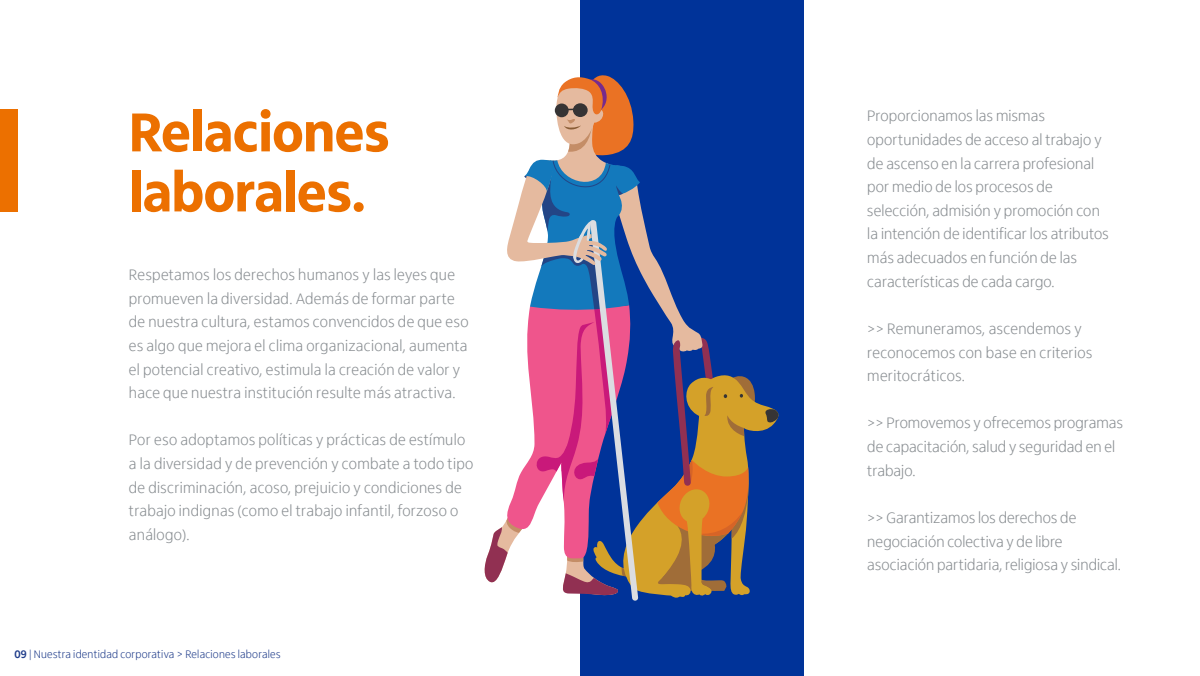
<style>
.page{position:relative;width:1200px;height:676px;background:#fff}
.page>*{position:absolute;margin:0;border:0;box-sizing:border-box;transform-origin:0 0}
.t1{font:800 56px/60px "Itau Display";letter-spacing:-.01em;color:#ec7000}
.t2{font:300 15.6px/23.6px "Itau Display";letter-spacing:.015em;color:#898e92}
.t3{font:300 11.2px "Itau Display";letter-spacing:.02em;color:#1f3c8a}
.s1{font-weight:700}
.s2{font-size:14.8px}
</style>
<div class="page">
<div style="left:580px;top:0;width:224px;height:675px;background:#039"></div>
<svg style="left:756px;top:402px;width:19px;height:30px"></svg>
<svg style="left:764px;top:408px;width:15px;height:15px"></svg>
<svg style="left:484px;top:75px;width:272px;height:525px"></svg>
<div style="left:0;top:109px;width:18px;height:102px;background:#ec7000"></div>
<h1 class="t1" style="left:129px;top:103px;width:262px">Relaciones laborales.</h1>
<p class="t2" style="left:129px;top:263px;width:341px">Respetamos los derechos humanos y las leyes que promueven la diversidad. Además de formar parte de nuestra cultura, estamos convencidos de que eso es algo que mejora el clima organizacional, aumenta el potencial creativo, estimula la creación de valor y hace que nuestra institución resulte más atractiva.</p>
<p class="t2" style="left:129px;top:428px;width:346px">Por eso adoptamos políticas y prácticas de estímulo a la diversidad y de prevención y combate a todo tipo de discriminación, acoso, prejuicio y condiciones de trabajo indignas (como el trabajo infantil, forzoso o análogo).</p>
<p class="t3" style="left:14px;top:647px;width:268px"><span class="s1">09</span> | Nuestra identidad corporativa &gt; Relaciones laborales</p>
<p class="t2" style="left:867px;top:104px;width:243px">Proporcionamos las mismas oportunidades de acceso al trabajo y de ascenso en la carrera profesional por medio de los procesos de selección, admisión y promoción con la intención de identificar los atributos más adecuados en función de las características de cada cargo.</p>
<p class="t2" style="left:867px;top:317px;width:227px"><span class="s2">&gt;&gt;</span> Remuneramos, ascendemos y reconocemos con base en criterios meritocráticos.</p>
<p class="t2" style="left:867px;top:411px;width:257px"><span class="s2">&gt;&gt;</span> Promovemos y ofrecemos programas de capacitación, salud y seguridad en el trabajo.</p>
<p class="t2" style="left:867px;top:505px;width:255px"><span class="s2">&gt;&gt;</span> Garantizamos los derechos de negociación colectiva y de libre asociación partidaria, religiosa y sindical.</p>
</div>
